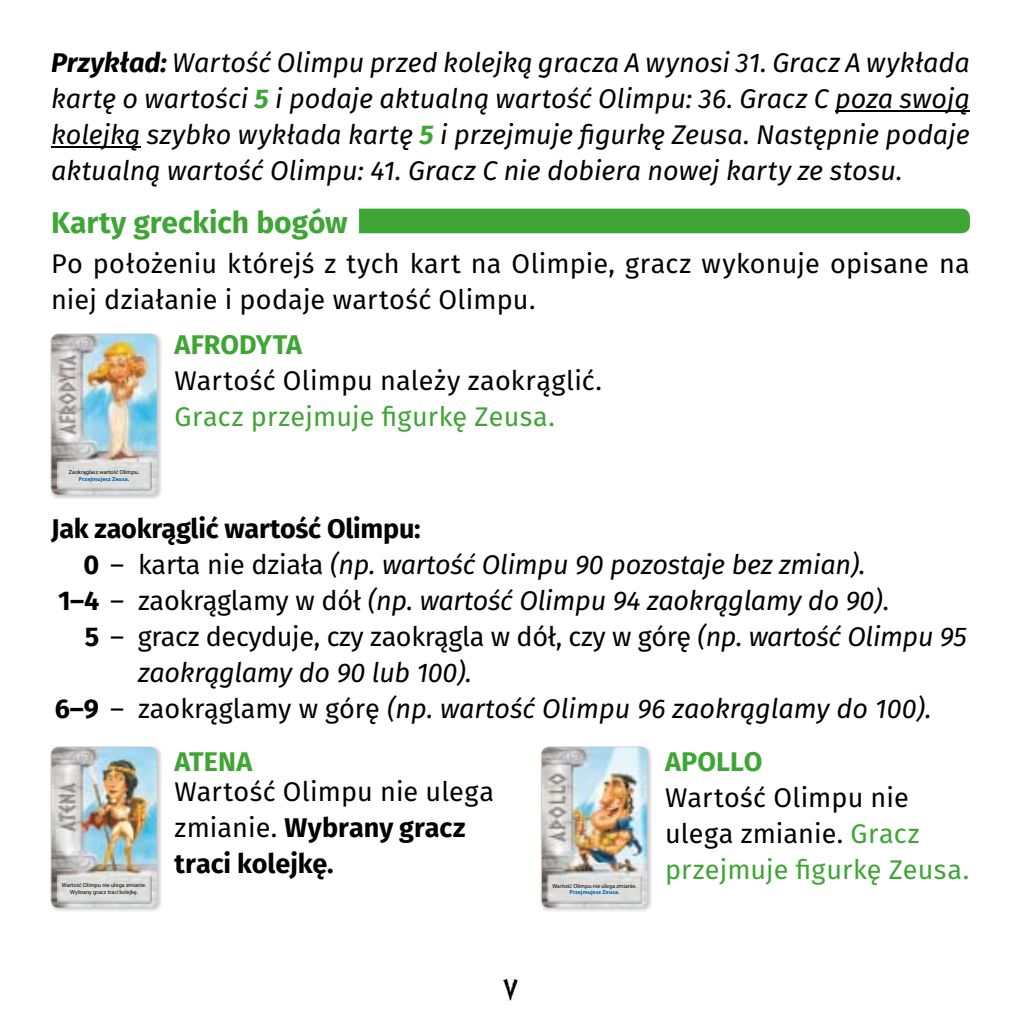
<style>
.page{position:relative;width:1021px;height:1021px;background:#fff}
.page>*{position:absolute;margin:0;border:0;box-sizing:border-box;transform-origin:0 0}
.t1{font:700 30px "Fira Sans";color:#3fa535}
.t2{font:italic 27px/36px "Fira Sans";letter-spacing:-.01em;color:#000;text-align:justify}
.t3{font:27px/36px "Fira Sans";letter-spacing:.005em;color:#000}
.t4{font:27px "Fira Sans";letter-spacing:-.015em;color:#000}
.t5{font:27px "Fira Sans";letter-spacing:.005em;color:#3fa535}
.t6{font:700 27px "Fira Sans";letter-spacing:-.01em;color:#000}
.t7{font:700 27px "Fira Sans";color:#3fa535}
.t8{font:24px "Dalek";color:#000}
.t9{font:5.7px/6.9px "Myriad Pro";color:#000;text-align:center}
.t10{font:700 5.7px "Myriad Pro";letter-spacing:.01em;color:#0069b4}
.s1{font-weight:700}
.s2{font-weight:700;color:#3fa535}
.s3{font-weight:700;font-style:normal}
.s4{font-style:normal}
.s5{font-style:italic}
.s6{color:#3fa535}
</style>
<div class="page">
<hr style="left:835px;top:110px;width:134px;height:2px;background:#000">
<hr style="left:51px;top:146px;width:89px;height:2px;background:#000">
<img style="left:50px;top:336px;width:111px;height:162px">
<img style="left:51px;top:333px;width:107px;height:162px">
<img style="left:543px;top:749px;width:108px;height:162px">
<img style="left:541px;top:746px;width:107px;height:162px">
<img style="left:50px;top:749px;width:111px;height:162px">
<img style="left:51px;top:746px;width:107px;height:162px">
<div style="left:359px;top:209px;width:610px;height:24px;background:#3fa535"></div>
<p class="t2" style="left:51px;top:46px;width:920px"><span class="s1">Przykład:</span> Wartość Olimpu przed kolejką gracza A wynosi 31. Gracz A wykłada kartę o wartości <span class="s2">5</span> i podaje aktualną wartość Olimpu: 36. Gracz C poza swoją kolejką szybko wykłada kartę <span class="s2">5</span> i przejmuje figurkę Zeusa. Następnie podaje aktualną wartość Olimpu: 41. Gracz C nie dobiera nowej karty ze stosu.</p>
<p class="t1" style="left:51px;top:208px;width:298px">Karty greckich bogów</p>
<p class="t3" style="left:51px;top:247px;width:920px">Po położeniu którejś z tych kart na Olimpie, gracz wykonuje opisane na niej działanie i podaje wartość Olimpu.</p>
<p class="t7" style="left:175px;top:331px;width:129px">AFRODYTA</p>
<p class="t3" style="left:175px;top:364px;width:429px">Wartość Olimpu należy zaokrąglić.</p>
<p class="t5" style="left:175px;top:403px;width:382px">Gracz przejmuje figurkę Zeusa.</p>
<p class="t9" style="left:69px;top:469px;width:72px">Zaokrąglasz wartość Olimpu.</p>
<p class="t10" style="left:79px;top:476px;width:52px">Przejmujesz Zeusa.</p>
<p class="t6" style="left:51px;top:516px;width:371px">Jak zaokrąglić wartość Olimpu:</p>
<p class="t2" style="left:83px;top:548px;width:783px"><span class="s3">0</span> <span class="s4">– karta nie działa</span> (np. wartość Olimpu 90 pozostaje bez zmian).</p>
<p class="t2" style="left:58px;top:584px;width:832px"><span class="s3">1–4</span> <span class="s4">– zaokrąglamy w dół</span> (np. wartość Olimpu 94 zaokrąglamy do 90)<span class="s4">.</span></p>
<p class="t4" style="left:85px;top:624px;width:883px"><span class="s1">5</span> – gracz decyduje, czy zaokrągla w dół, czy w górę <span class="s5">(np. wartość Olimpu 95</span></p>
<p class="t2" style="left:138px;top:656px;width:335px">zaokrąglamy do 90 lub 100).</p>
<p class="t2" style="left:55px;top:692px;width:878px"><span class="s3">6–9</span> <span class="s4">– zaokrąglamy w górę</span> (np. wartość Olimpu 96 zaokrąglamy do 100).</p>
<p class="t7" style="left:175px;top:749px;width:79px">ATENA</p>
<p class="t7" style="left:665px;top:749px;width:99px">APOLLO</p>
<p class="t3" style="left:665px;top:781px;width:306px">Wartość Olimpu nie ulega zmianie. <span class="s6">Gracz przejmuje figurkę Zeusa.</span></p>
<p class="t3" style="left:175px;top:774px;width:321px">Wartość Olimpu nie ulega zmianie. <span class="s1">Wybrany gracz traci kolejkę.</span></p>
<p class="t9" style="left:62px;top:882px;width:86px">Wartość Olimpu nie ulega zmianie.<br>Wybrany gracz traci kolejkę.</p>
<p class="t9" style="left:552px;top:882px;width:86px">Wartość Olimpu nie ulega zmianie.</p>
<p class="t10" style="left:569px;top:889px;width:52px">Przejmujesz Zeusa.</p>
<p class="t8" style="left:502px;top:970px;width:17px">V</p>
</div>
